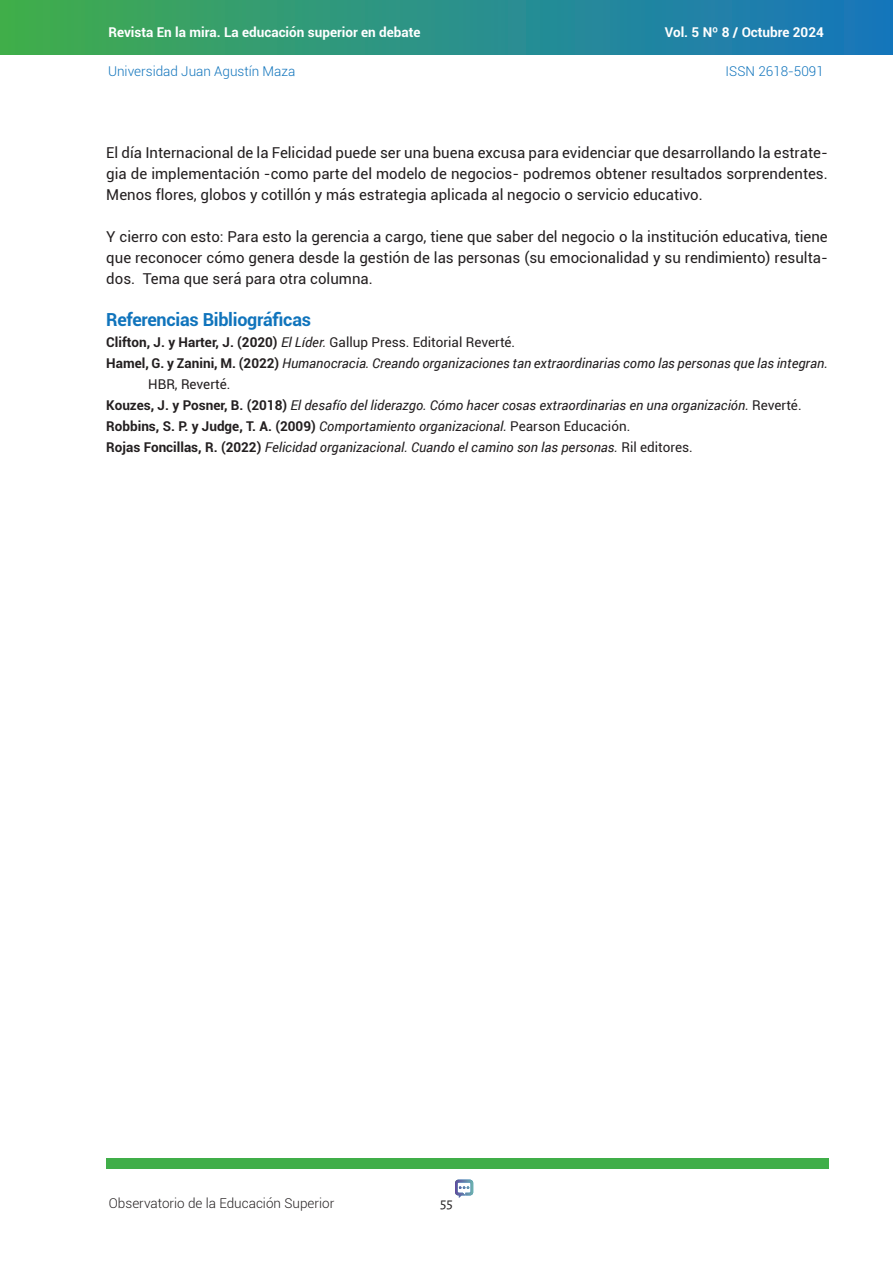
<style>
.page{position:relative;width:893px;height:1263px;background:#fff}
.page>*{position:absolute;margin:0;border:0;box-sizing:border-box;transform-origin:0 0}
.Txt_base{font:700 18px "Roboto";letter-spacing:-.015em;color:#1074bc}
.Txt_base-2{font:15px/21px "Roboto";color:#231f20;text-align:justify}
.t1{font:15px "Alegreya Sans";color:#231f20}
.Bibliografía{font:italic 13.5px/21px "Roboto";color:#231f20}
.Bibliografía-2{font:700 13.5px "Roboto";color:#231f20}
.t2{font:700 13.5px "Roboto";color:#fff}
.Bibliografía-3{font:13.5px "Roboto";color:#231f20}
.t3{font:300 13.5px "Roboto";color:#1074bc}
.t4{font:300 13.5px "Roboto";color:#231f20}
.s1{font-weight:700}
.s2{font-style:italic}
.s3{font-weight:700;font-style:normal}
.s4{font-style:normal}
.s5{font-weight:400;font-style:italic}
.s6{font-weight:400}
</style>
<div class="page">
<div style="left:106px;top:1158px;width:723px;height:10px;background:#40ae49"></div>
<svg style="left:455px;top:1179px;width:18px;height:19px"></svg>
<div style="left:0;top:0;width:893px;height:54px;background:linear-gradient(to right,#41ad4e,#1675c0)"></div>
<hr style="left:0;top:0;width:1px;height:54px;background:#40ae49">
<p class="t2" style="left:108px;top:23px;width:314px">Revista En la mira. La educación superior en debate</p>
<p class="t2" style="left:665px;top:23px;width:161px">Vol. 5 Nº 8 / Octubre 2024</p>
<p class="t3" style="left:108px;top:61px;width:189px">Universidad Juan Agustín Maza</p>
<p class="t3" style="left:726px;top:61px;width:100px">ISSN 2618-5091</p>
<p class="Txt_base-2" style="left:106px;top:142px;width:723px">El día Internacional de la Felicidad puede ser una buena excusa para evidenciar que desarrollando la estrate&shy;gia de implementación -como parte del modelo de negocios- podremos obtener resultados sorprendentes.<br>Menos flores, globos y cotillón y más estrategia aplicada al negocio o servicio educativo.</p>
<p class="Txt_base-2" style="left:106px;top:226px;width:723px">Y cierro con esto: Para esto la gerencia a cargo, tiene que saber del negocio o la institución educativa, tiene que reconocer cómo genera desde la gestión de las personas (su emocionalidad y su rendimiento) resulta&shy;dos. Tema que será para otra columna.</p>
<p class="Txt_base" style="left:106px;top:307px;width:206px">Referencias Bibliográficas</p>
<p class="Bibliografía-3" style="left:106px;top:333px;width:410px"><span class="s1">Clifton, J. y Harter, J. (2020)</span> <span class="s2">El Líder.</span> Gallup Press. Editorial Reverté.</p>
<p class="Bibliografía" style="left:148px;top:352px;width:681px;text-indent:-42px"><span class="s3">Hamel, G. y Zanini, M. (2022)</span> Humanocracia. Creando organizaciones tan extraordinarias como las personas que las integran.<br><span class="s4">HBR, Reverté.</span></p>
<p class="Bibliografía" style="left:106px;top:394px;width:697px"><span class="s3">Kouzes, J. y Posner, B. (2018)</span> El desafío del liderazgo. Cómo hacer cosas extraordinarias en una organización. <span class="s4">Reverté.</span></p>
<p class="Bibliografía-2" style="left:106px;top:417px;width:525px">Robbins, S. P. y Judge, T. A. (2009) <span class="s5">Comportamiento organizacional.</span> <span class="s6">Pearson Educación.</span></p>
<p class="Bibliografía" style="left:106px;top:436px;width:588px"><span class="s3">Rojas Foncillas, R. (2022)</span> Felicidad organizacional. Cuando el camino son las personas. <span class="s4">Ril editores.</span></p>
<p class="t4" style="left:109px;top:1194px;width:227px">Observatorio de la Educación Superior</p>
<p class="t1" style="left:440px;top:1193px;width:14px">55</p>
</div>
